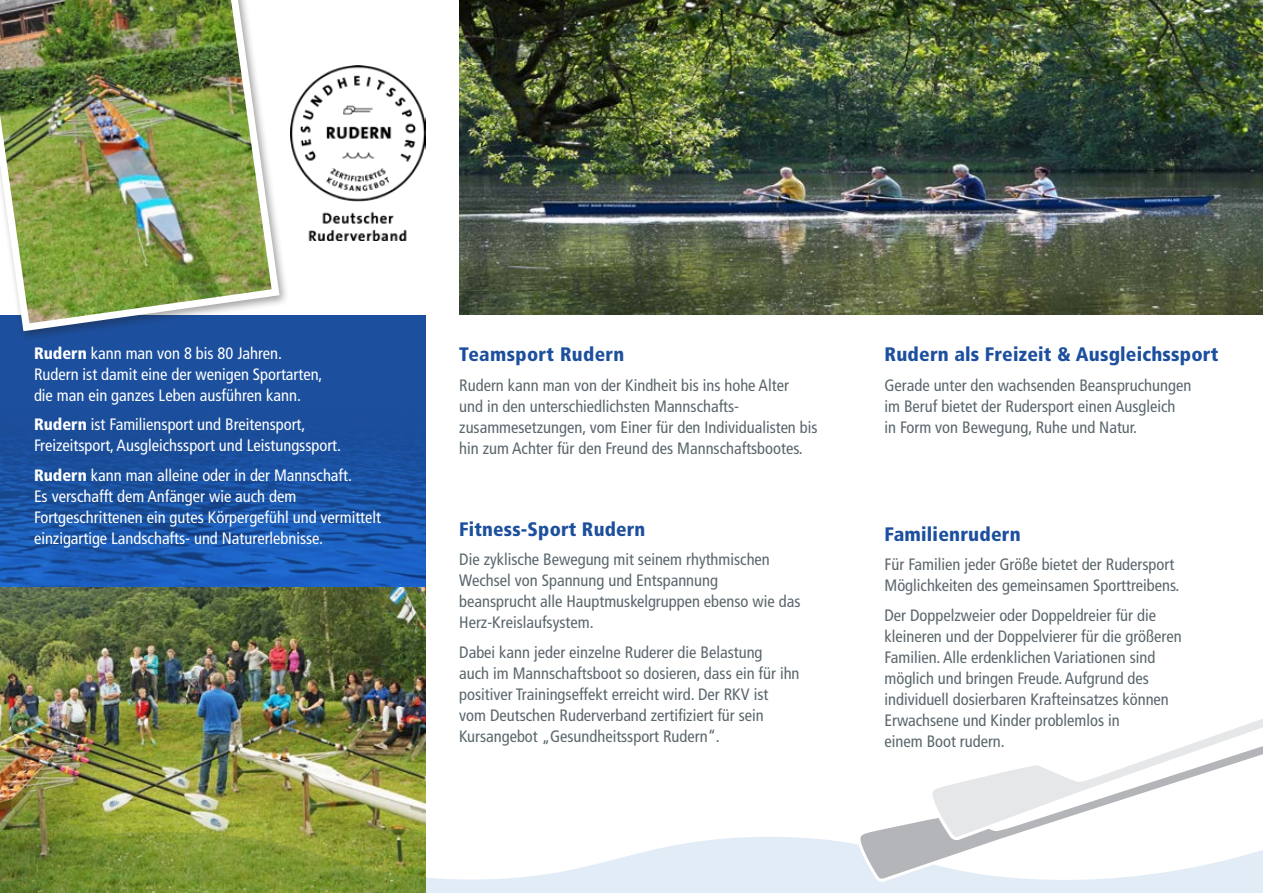
<style>
.page{position:relative;width:1263px;height:893px;background:#fff}
.page>*{position:absolute;margin:0;border:0;box-sizing:border-box;transform-origin:0 0}
.subheadline{font:900 condensed 19.5px "Frutiger";letter-spacing:.01em;color:#1c4f9d}
.Fließtext_blau{font:condensed 16.5px/21px "Frutiger";color:#5b676d}
.fließtext_weiß{font:condensed 16.5px/21px "Frutiger";color:#fff}
.s1{font-weight:900}
</style>
<div class="page">
<img style="left:459px;top:0;width:804px;height:315px">
<img style="left:0;top:586px;width:425px;height:244px">
<img style="left:291px;top:66px;width:134px;height:174px">
<svg style="left:0;top:315px;width:425px;height:271px;background:#1b52a4"></svg>
<svg style="left:0;top:830px;width:1263px;height:63px"></svg>
<svg style="left:856px;top:820px;width:407px;height:65px"></svg>
<svg style="left:927px;top:719px;width:336px;height:124px"></svg>
<div style="left:0;top:0;width:289px;height:341px;background:#231f20;opacity:.41"></div>
<img style="left:0;top:0;width:283px;height:335px">
<p class="fließtext_weiß" style="left:34px;top:343px;width:290px"><span class="s1">Rudern</span> kann man von 8 bis 80 Jahren.<br>Rudern ist damit eine der wenigen Sportarten, die man ein ganzes Leben ausführen kann.</p>
<p class="fließtext_weiß" style="left:34px;top:414px;width:309px"><span class="s1">Rudern</span> ist Familiensport und Breitensport,<br>Freizeitsport, Ausgleichssport und Leistungssport.</p>
<p class="fließtext_weiß" style="left:34px;top:465px;width:348px"><span class="s1">Rudern</span> kann man alleine oder in der Mannschaft.<br>Es verschafft dem Anfänger wie auch dem Fortgeschrittenen ein gutes Körpergefühl und vermittelt einzigartige Landschafts- und Naturerlebnisse.</p>
<p class="subheadline" style="left:459px;top:343px;width:167px">Teamsport Rudern</p>
<p class="Fließtext_blau" style="left:459px;top:375px;width:360px">Rudern kann man von der Kindheit bis ins hohe Alter<br>und in den unterschiedlichsten Mannschafts&shy;zusammesetzungen, vom Einer für den Individualisten bis hin zum Achter für den Freund des Mannschaftsbootes.</p>
<p class="subheadline" style="left:459px;top:517px;width:188px">Fitness-Sport Rudern</p>
<p class="Fließtext_blau" style="left:459px;top:549px;width:343px">Die zyklische Bewegung mit seinem rhythmischen Wechsel von Spannung und Entspannung<br>beansprucht alle Hauptmuskelgruppen ebenso wie das Herz-Kreislaufsystem.</p>
<p class="Fließtext_blau" style="left:459px;top:642px;width:342px">Dabei kann jeder einzelne Ruderer die Belastung<br>auch im Mannschaftsboot so dosieren, dass ein für ihn positiver Trainingseffekt erreicht wird. Der RKV ist<br>vom Deutschen Ruderverband zertifiziert für sein Kursangebot „Gesundheitssport Rudern“.</p>
<p class="subheadline" style="left:884px;top:343px;width:336px">Rudern als Freizeit &amp; Ausgleichssport</p>
<p class="Fließtext_blau" style="left:884px;top:375px;width:308px">Gerade unter den wachsenden Beanspruchungen im Beruf bietet der Rudersport einen Ausgleich in Form von Bewegung, Ruhe und Natur.</p>
<p class="subheadline" style="left:884px;top:522px;width:138px">Familienrudern</p>
<p class="Fließtext_blau" style="left:884px;top:554px;width:297px">Für Familien jeder Größe bietet der Rudersport<br>Möglichkeiten des gemeinsamen Sporttreibens.</p>
<p class="Fließtext_blau" style="left:884px;top:605px;width:299px">Der Doppelzweier oder Doppeldreier für die kleineren und der Doppelvierer für die größeren Familien. Alle erdenklichen Variationen sind möglich und bringen Freude. Aufgrund des individuell dosierbaren Krafteinsatzes können Erwachsene und Kinder problemlos in<br>einem Boot rudern.</p>
</div>
